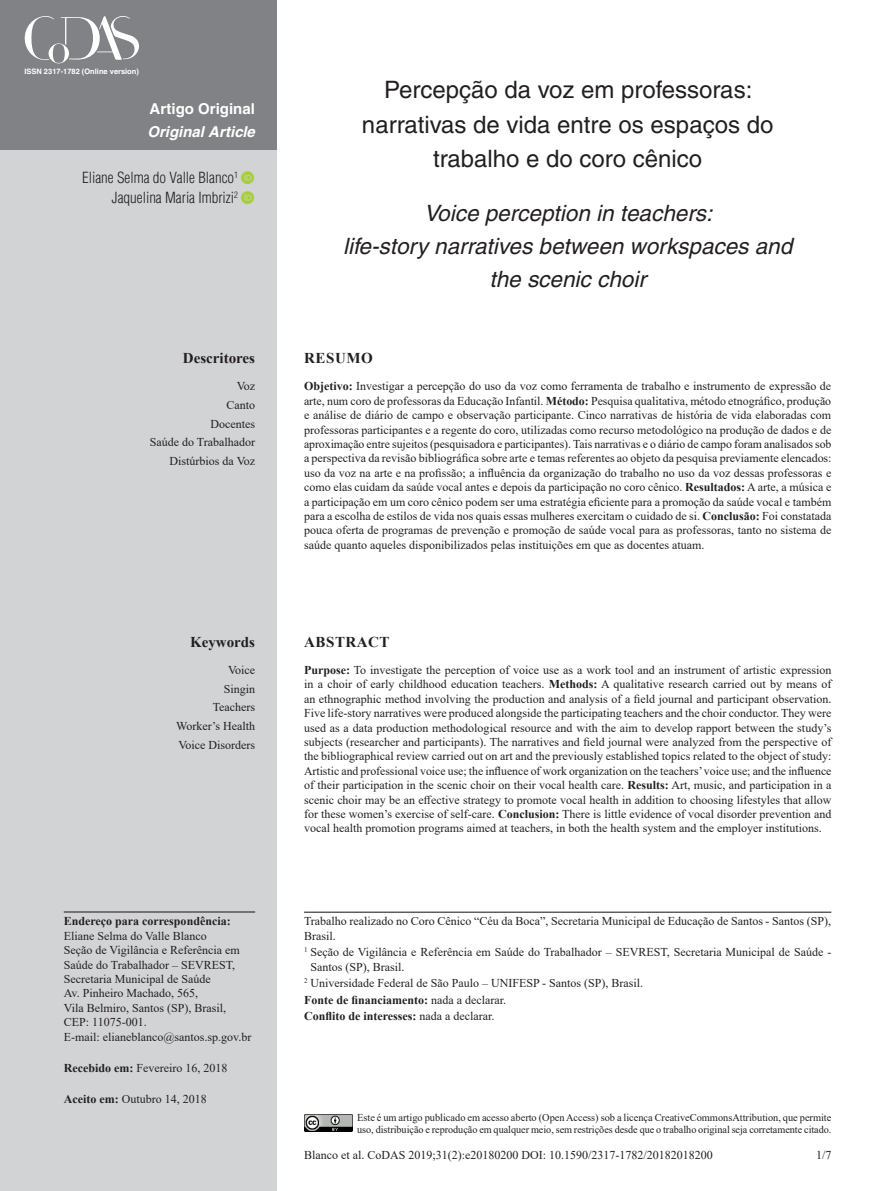
<style>
.page{position:relative;width:893px;height:1191px;background:#fff}
.page>*{position:absolute;margin:0;border:0;box-sizing:border-box;transform-origin:0 0}
.ArticleTitle{font:24px/34.5px "Helvetica";color:#231f20;text-align:center}
.ArticleTitle-Trans1{font:italic 22.5px/33px "Helvetica";color:#231f20;text-align:center}
.Authors{font:300 condensed 15px "Helvetica";color:#231f20}
.KeywordsTitle{font:700 15px "Times New Roman";color:#231f20}
.t1{font:italic 700 15px "Helvetica";color:#fff}
.t2{font:700 15px "Helvetica";color:#fff}
.AbstractTitle-Trans1{font:700 15px "Times New Roman";letter-spacing:.035em;color:#231f20}
.AbstractTitle{font:700 15px "Times New Roman";letter-spacing:.035em;color:#231f20}
.Abstract-Trans1{font:12px/14.4px "Times New Roman";color:#231f20;text-align:justify}
.Abstract{font:12px/14.4px "Times New Roman";color:#231f20;text-align:justify}
.Correspondence{font:12px/14.4px "Times New Roman";color:#231f20}
.Affiliations{font:12px/14.4px "Times New Roman";color:#231f20}
.fnArticleOther{font:12px/14.4px "Times New Roman";color:#231f20}
.History{font:12px "Times New Roman";color:#231f20}
.Keywords{font:12px "Times New Roman";color:#231f20}
.Keywords-Trans1{font:12px "Times New Roman";color:#231f20}
.fnSupported-by{font:700 12px "Times New Roman";color:#231f20}
.fnConflict{font:700 12px "Times New Roman";color:#231f20}
.pubNameFooter{font:10.5px/12.6px "Times New Roman";letter-spacing:-.005em;color:#231f20}
.t3{font:700 7.5px "Helvetica";color:#fff}
.s1{font-weight:700}
.s2{font-weight:400}
</style>
<div class="page">
<div style="left:0;top:149px;width:276px;height:1042px;background:#d1d3d4"></div>
<div style="left:0;top:0;width:276px;height:149px;background:#808285"></div>
<img style="left:304px;top:1114px;width:48px;height:17px">
<svg style="left:24px;top:16px;width:115px;height:48px"></svg>
<hr style="left:64px;top:911px;width:191px;height:1px;background:#231f20">
<hr style="left:304px;top:911px;width:527px;height:1px;background:#231f20">
<p class="t3" style="left:24px;top:66px;width:116px">ISSN 2317-1782 (Online version)</p>
<p class="t2" style="left:150px;top:100px;width:107px">Artigo Original</p>
<p class="t1" style="left:147px;top:122px;width:109px">Original Article</p>
<p class="Authors" style="left:82px;top:168px;width:158px">Eliane Selma do Valle Blanco<sup>1</sup></p>
<p class="Authors" style="left:112px;top:188px;width:128px">Jaquelina Maria Imbrizi<sup>2</sup></p>
<p class="KeywordsTitle" style="left:183px;top:347px;width:74px">Descritores</p>
<p class="Keywords" style="left:237px;top:378px;width:20px">Voz</p>
<p class="Keywords" style="left:226px;top:396px;width:30px">Canto</p>
<p class="Keywords" style="left:210px;top:415px;width:46px">Docentes</p>
<p class="Keywords" style="left:150px;top:434px;width:107px">Saúde do Trabalhador</p>
<p class="Keywords" style="left:170px;top:452px;width:87px">Distúrbios da Voz</p>
<p class="KeywordsTitle" style="left:190px;top:631px;width:66px">Keywords</p>
<p class="Keywords-Trans1" style="left:228px;top:661px;width:29px">Voice</p>
<p class="Keywords-Trans1" style="left:224px;top:680px;width:33px">Singin</p>
<p class="Keywords-Trans1" style="left:213px;top:699px;width:44px">Teachers</p>
<p class="Keywords-Trans1" style="left:176px;top:717px;width:81px">Worker’s Health</p>
<p class="Keywords-Trans1" style="left:178px;top:736px;width:78px">Voice Disorders</p>
<p class="Correspondence" style="left:64px;top:913px;width:189px"><span class="s1">Endereço para correspondência:<br></span>Eliane Selma do Valle Blanco<br>Seção de Vigilância e Referência em<br>Saúde do Trabalhador – SEVREST,<br>Secretaria Municipal de Saúde<br>Av. Pinheiro Machado, 565,<br>Vila Belmiro, Santos (SP), Brasil,<br>CEP: 11075-001.<br>E-mail: elianeblanco@santos.sp.gov.br</p>
<p class="History" style="left:64px;top:1059px;width:165px"><span class="s1">Recebido em:</span> Fevereiro 16, 2018</p>
<p class="History" style="left:64px;top:1090px;width:144px"><span class="s1">Aceito em:</span> Outubro 14, 2018</p>
<p class="ArticleTitle" style="left:362px;top:72px;width:413px">Percepção da voz em professoras: narrativas de vida entre os espaços do trabalho e do coro cênico</p>
<p class="ArticleTitle-Trans1" style="left:343px;top:197px;width:451px">Voice perception in teachers:<br>life-story narratives between workspaces and the scenic choir</p>
<p class="AbstractTitle" style="left:304px;top:347px;width:70px">RESUMO</p>
<p class="Abstract" style="left:304px;top:379px;width:529px"><span class="s1">Objetivo:</span> Investigar a percepção do uso da voz como ferramenta de trabalho e instrumento de expressão de arte, num coro de professoras da Educação Infantil. <span class="s1">Método:</span> Pesquisa qualitativa, método etnográfico, produção e análise de diário de campo e observação participante. Cinco narrativas de história de vida elaboradas com professoras participantes e a regente do coro, utilizadas como recurso metodológico na produção de dados e de aproximação entre sujeitos (pesquisadora e participantes). Tais narrativas e o diário de campo foram analisados sob a perspectiva da revisão bibliográfica sobre arte e temas referentes ao objeto da pesquisa previamente elencados: uso da voz na arte e na profissão; a influência da organização do trabalho no uso da voz dessas professoras e como elas cuidam da saúde vocal antes e depois da participação no coro cênico. <span class="s1">Resultados:</span> A arte, a música e a participação em um coro cênico podem ser uma estratégia eficiente para a promoção da saúde vocal e também para a escolha de estilos de vida nos quais essas mulheres exercitam o cuidado de si. <span class="s1">Conclusão:</span> Foi constatada pouca oferta de programas de prevenção e promoção de saúde vocal para as professoras, tanto no sistema de saúde quanto aqueles disponibilizados pelas instituições em que as docentes atuam.</p>
<p class="AbstractTitle-Trans1" style="left:304px;top:631px;width:87px">ABSTRACT</p>
<p class="Abstract-Trans1" style="left:304px;top:662px;width:529px"><span class="s1">Purpose:</span> To investigate the perception of voice use as a work tool and an instrument of artistic expression in a choir of early childhood education teachers. <span class="s1">Methods:</span> A qualitative research carried out by means of an ethnographic method involving the production and analysis of a field journal and participant observation.<br>Five life-story narratives were produced alongside the participating teachers and the choir conductor. They were used as a data production methodological resource and with the aim to develop rapport between the study’s subjects (researcher and participants). The narratives and field journal were analyzed from the perspective of the bibliographical review carried out on art and the previously established topics related to the object of study:<br>Artistic and professional voice use; the influence of work organization on the teachers’ voice use; and the influence of their participation in the scenic choir on their vocal health care. <span class="s1">Results:</span> Art, music, and participation in a scenic choir may be an effective strategy to promote vocal health in addition to choosing lifestyles that allow for these women’s exercise of self-care. <span class="s1">Conclusion:</span> There is little evidence of vocal disorder prevention and vocal health promotion programs aimed at teachers, in both the health system and the employer institutions.</p>
<p class="fnArticleOther" style="left:304px;top:914px;width:529px">Trabalho realizado no Coro Cênico “Céu da Boca”, Secretaria Municipal de Educação de Santos - Santos (SP),<br>Brasil.</p>
<p class="Affiliations" style="left:310px;top:944px;width:522px;text-indent:-6px"><sup>1</sup> Seção de Vigilância e Referência em Saúde do Trabalhador – SEVREST, Secretaria Municipal de Saúde -<br>Santos (SP), Brasil.</p>
<p class="Affiliations" style="left:304px;top:975px;width:341px"><sup>2</sup> Universidade Federal de São Paulo – UNIFESP - Santos (SP), Brasil.</p>
<p class="fnSupported-by" style="left:304px;top:991px;width:203px">Fonte de financiamento: <span class="s2">nada a declarar.</span></p>
<p class="fnConflict" style="left:304px;top:1007px;width:192px">Conflito de interesses: <span class="s2">nada a declarar.</span></p>
<p class="pubNameFooter" style="left:357px;top:1110px;width:476px">Este é um artigo publicado em acesso aberto (Open Access) sob a licença CreativeCommonsAttribution, que permite uso, distribuição e reprodução em qualquer meio, sem restrições desde que o trabalho original seja corretamente citado.</p>
<p class="Abstract-Trans1" style="left:304px;top:1147px;width:410px">Blanco et al. CoDAS 2019;31(2):e20180200 DOI: 10.1590/2317-1782/20182018200</p>
<p class="Abstract-Trans1" style="left:816px;top:1147px;width:17px">1/7</p>
</div>
